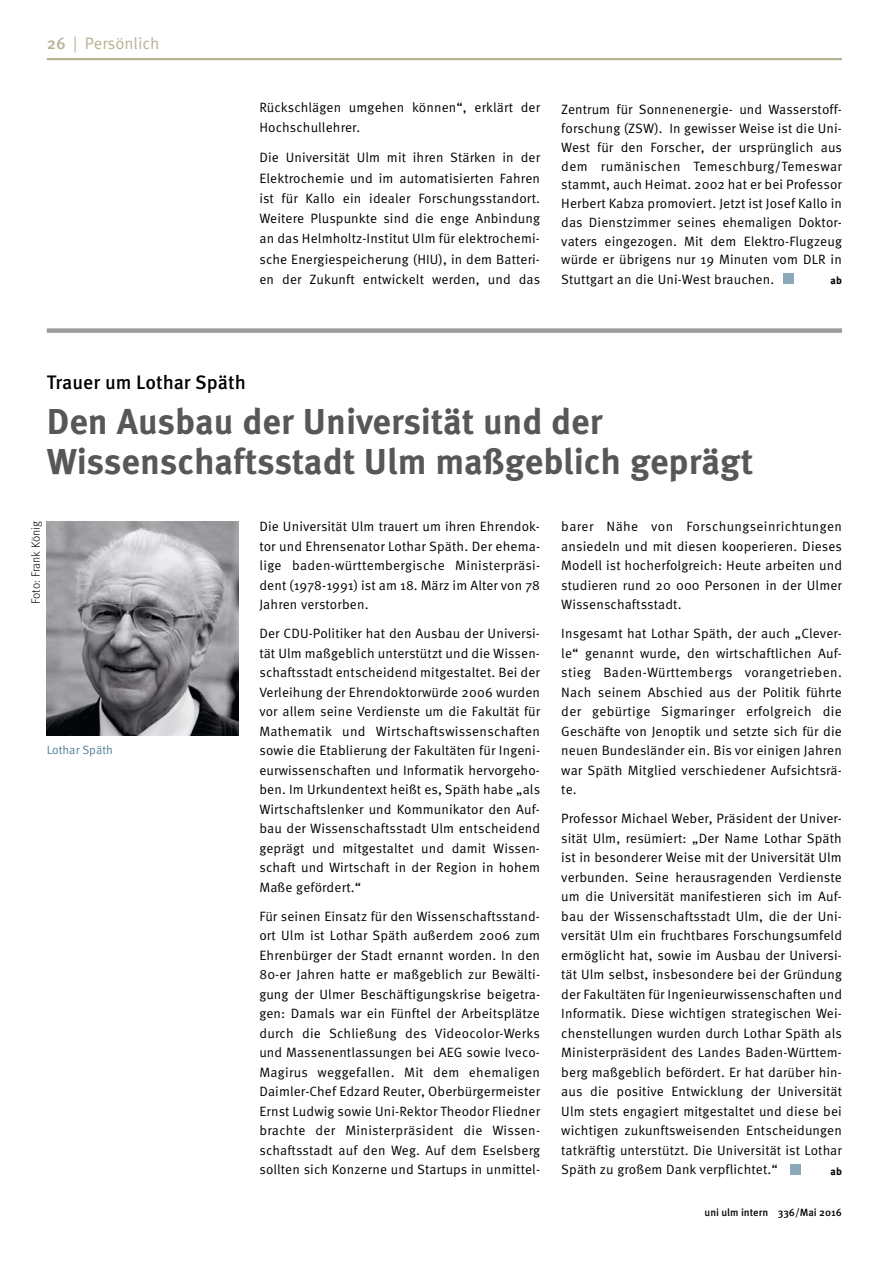
<style>
.page{position:relative;width:893px;height:1263px;background:#fff}
.page>*{position:absolute;margin:0;border:0;box-sizing:border-box;transform-origin:0 0}
.t1{font:700 36px/40.5px "Meta OT";color:#575756}
.t2{font:500 19.5px "Meta OT";color:#000}
.t3{font:16.5px "Meta OT Norm";color:#b6b294}
.t4{font:13.5px/19.5px "Meta OT Norm";letter-spacing:.01em;color:#000;text-align:justify}
.t5{font:300 12px "Meta OT";letter-spacing:-.005em;color:#000}
.t6{font:12px "Meta OT Norm";color:#518196}
.t7{font:500 10.5px "Meta OT";color:#000}
.t8{font:700 10.5px "Meta OT";color:#000}
.s1{font-family:"Meta OT";font-weight:500}
</style>
<div class="page">
<hr style="left:47px;top:58px;width:795px;height:2px;background:#b6b294">
<div style="left:783px;top:274px;width:11px;height:10px;background:#8ca9b9"></div>
<div style="left:790px;top:1164px;width:11px;height:10px;background:#8ca9b9"></div>
<img style="left:47px;top:521px;width:191px;height:215px">
<div style="left:47px;top:328px;width:795px;height:5px;background:#9c9c9c"></div>
<p class="t3" style="left:47px;top:33px;width:114px"><span class="s1">26</span> | Persönlich</p>
<p class="t4" style="left:259px;top:98px;width:282px;line-height:20.2px">Rückschlägen umgehen können“, erklärt der<br>Hochschullehrer.</p>
<p class="t4" style="left:259px;top:148px;width:282px;line-height:20.2px">Die Universität Ulm mit ihren Stärken in der Elektrochemie und im automatisierten Fahren ist für Kallo ein idealer Forschungsstandort.<br>Weitere Pluspunkte sind die enge Anbindung an das Helmholtz-Institut Ulm für elektrochemi&shy;sche Energiespeicherung (HIU), in dem Batteri&shy;en der Zukunft entwickelt werden, und das</p>
<p class="t4" style="left:561px;top:100px;width:282px;line-height:18.9px">Zentrum für Sonnenenergie- und Wasserstoff&shy;forschung (ZSW). In gewisser Weise ist die Uni-West für den Forscher, der ursprünglich aus dem rumänischen Temeschburg/Temeswar stammt, auch Heimat. 2002 hat er bei Professor Herbert Kabza promoviert. Jetzt ist Josef Kallo in das Dienstzimmer seines ehemaligen Doktor&shy;vaters eingezogen. Mit dem Elektro-Flugzeug würde er übrigens nur 19 Minuten vom DLR in Stuttgart an die Uni-West brauchen.</p>
<p class="t8" style="left:830px;top:274px;width:13px">ab</p>
<h2 class="t2" style="left:47px;top:370px;width:201px">Trauer um Lothar Späth</h2>
<h1 class="t1" style="left:47px;top:401px;width:708px">Den Ausbau der Universität und der<br>Wissenschaftsstadt Ulm maßgeblich geprägt</h1>
<p class="t5" style="left:29px;top:604px;width:84px;rotate:-90deg">Foto: Frank König</p>
<p class="t6" style="left:47px;top:743px;width:68px">Lothar Späth</p>
<p class="t4" style="left:259px;top:517px;width:282px">Die Universität Ulm trauert um ihren Ehrendok&shy;tor und Ehrensenator Lothar Späth. Der ehema&shy;lige baden-württembergische Ministerpräsi&shy;dent (1978-1991) ist am 18. März im Alter von 78<br>Jahren verstorben.</p>
<p class="t4" style="left:259px;top:624px;width:282px">Der CDU-Politiker hat den Ausbau der Universi&shy;tät Ulm maßgeblich unterstützt und die Wissen&shy;schaftsstadt entscheidend mitgestaltet. Bei der Verleihung der Ehrendoktorwürde 2006 wurden vor allem seine Verdienste um die Fakultät für Mathematik und Wirtschaftswissenschaften sowie die Etablierung der Fakultäten für Ingeni&shy;eurwissenschaften und Informatik hervorgeho&shy;ben. Im Urkundentext heißt es, Späth habe „als Wirtschaftslenker und Kommunikator den Auf&shy;bau der Wissenschaftsstadt Ulm entscheidend geprägt und mitgestaltet und damit Wissen&shy;schaft und Wirtschaft in der Region in hohem Maße gefördert.“</p>
<p class="t4" style="left:259px;top:907px;width:282px">Für seinen Einsatz für den Wissenschaftsstand&shy;ort Ulm ist Lothar Späth außerdem 2006 zum Ehrenbürger der Stadt ernannt worden. In den 80-er Jahren hatte er maßgeblich zur Bewälti&shy;gung der Ulmer Beschäftigungskrise beigetra&shy;gen: Damals war ein Fünftel der Arbeitsplätze durch die Schließung des Videocolor-Werks und Massenentlassungen bei AEG sowie Iveco-Magirus weggefallen. Mit dem ehemaligen Daimler-Chef Edzard Reuter, Oberbürgermeister Ernst Ludwig sowie Uni-Rektor Theodor Fliedner brachte der Ministerpräsident die Wissen&shy;schaftsstadt auf den Weg. Auf dem Eselsberg sollten sich Konzerne und Startups in unmittel-</p>
<p class="t4" style="left:561px;top:517px;width:282px">barer Nähe von Forschungseinrichtungen ansiedeln und mit diesen kooperieren. Dieses Modell ist hocherfolgreich: Heute arbeiten und studieren rund 20 000 Personen in der Ulmer Wissenschaftsstadt.</p>
<p class="t4" style="left:561px;top:624px;width:282px">Insgesamt hat Lothar Späth, der auch „Clever&shy;le“ genannt wurde, den wirtschaftlichen Auf&shy;stieg Baden-Württembergs vorangetrieben.<br>Nach seinem Abschied aus der Politik führte der gebürtige Sigmaringer erfolgreich die Geschäfte von Jenoptik und setzte sich für die neuen Bundesländer ein. Bis vor einigen Jahren war Späth Mitglied verschiedener Aufsichtsrä&shy;te.</p>
<p class="t4" style="left:561px;top:809px;width:282px">Professor Michael Weber, Präsident der Univer&shy;sität Ulm, resümiert: „Der Name Lothar Späth ist in besonderer Weise mit der Universität Ulm verbunden. Seine herausragenden Verdienste um die Universität manifestieren sich im Auf&shy;bau der Wissenschaftsstadt Ulm, die der Uni&shy;versität Ulm ein fruchtbares Forschungsumfeld ermöglicht hat, sowie im Ausbau der Universi&shy;tät Ulm selbst, insbesondere bei der Gründung der Fakultäten für Ingenieurwissenschaften und Informatik. Diese wichtigen strategischen Wei&shy;chenstellungen wurden durch Lothar Späth als Ministerpräsident des Landes Baden-Württem&shy;berg maßgeblich befördert. Er hat darüber hin&shy;aus die positive Entwicklung der Universität Ulm stets engagiert mitgestaltet und diese bei wichtigen zukunftsweisenden Entscheidungen tatkräftig unterstützt. Die Universität ist Lothar Späth zu großem Dank verpflichtet.“</p>
<p class="t8" style="left:830px;top:1164px;width:13px">ab</p>
<p class="t7" style="left:705px;top:1205px;width:139px">uni ulm intern 336/Mai 2016</p>
</div>
